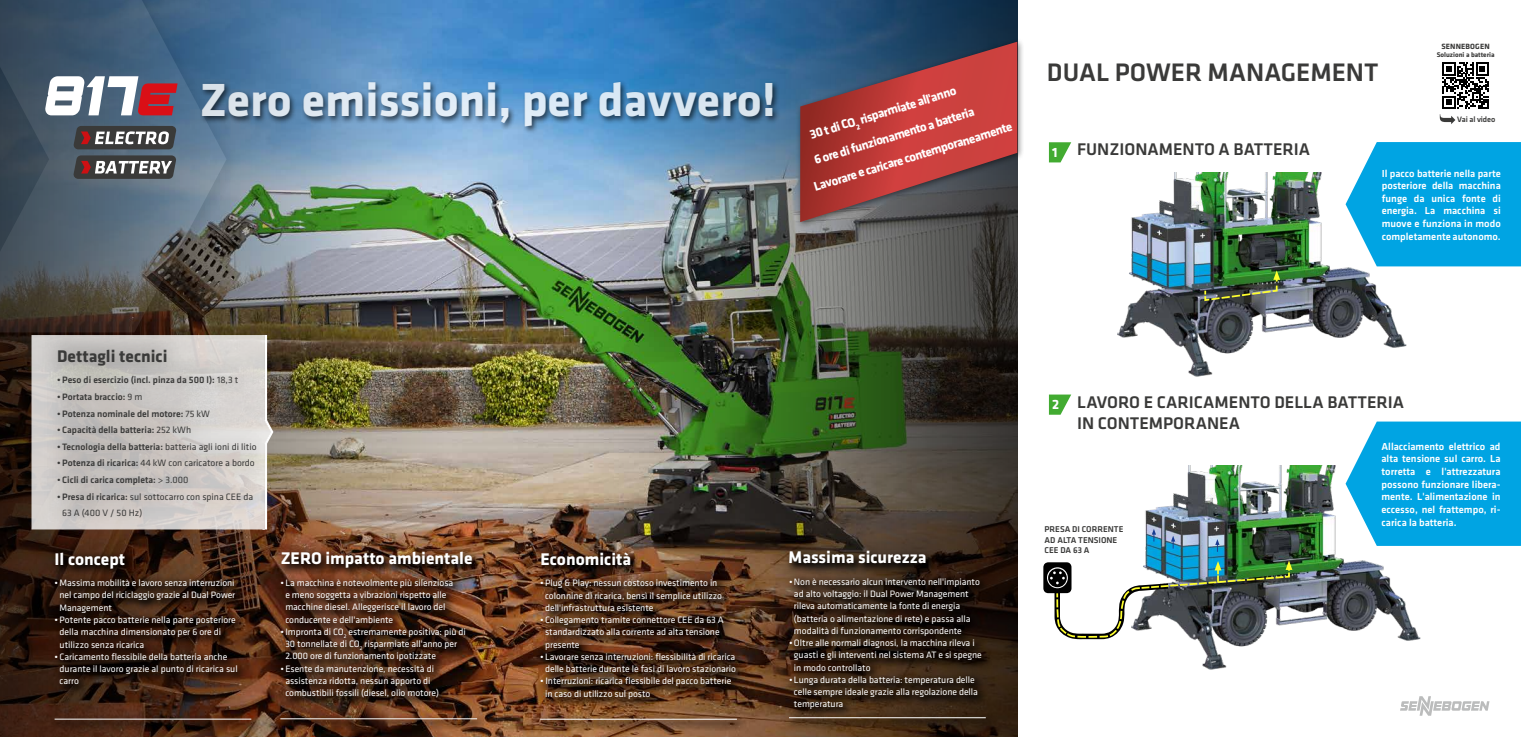
<style>
.page{position:relative;width:1521px;height:737px;background:#fff}
.page>*{position:absolute;margin:0;border:0;box-sizing:border-box;transform-origin:0 0}
.t1{font:700 48.12px "Klavika Basic";color:#fff}
.t2{font:500 26.25px "Klavika Basic";color:#3a3a39}
.t3{font:500 17.5px/21px "Klavika Basic";color:#3a3a39}
.t4{font:700 17.5px "Klavika Basic";color:#fff}
.t5{font:700 17.5px "Klavika Basic";color:#3a3a39}
.t6{font:700 14px "Klavika Basic";color:#fff}
.t7{font:700 13.12px "Klavika";color:#fff}
.t8{font:500 10.5px/12.6px "Klavika Basic";color:#fff;text-align:justify}
.t9{font:9.62px/12.2px "Klavika Basic";letter-spacing:-.005em;color:#fff}
.t10{font:500 9.62px "Klavika Basic";color:#3a3a39}
.t11{font:9.62px/16.6px "Klavika Basic";color:#3a3a39}
.t12{font:500 8.75px/10.5px "Klavika Basic";color:#3a3a39}
.t13{font:500 8.14px "Klavika Basic";letter-spacing:-.01em;color:#3a3a39}
.t14{font:700 7.88px "Klavika Basic";letter-spacing:.02em;color:#3a3a39}
.t15{font:700 7px "Klavika Basic";color:#3a3a39}
.s1{font-weight:400}
.s2{font-weight:500}
</style>
<div class="page">
<img style="left:445px;top:0;width:140px;height:737px">
<img style="left:0;top:0;width:445px;height:737px">
<div style="left:0;top:0;width:240px;height:347px;background:#000;opacity:.75"></div>
<svg style="left:0;top:0;width:226px;height:332px;background:#4a5965"></svg>
<div style="left:37px;top:558px;width:230px;height:179px;background:#000;opacity:.75"></div>
<hr style="left:55px;top:718px;width:196px;height:1px;background:#fff">
<div style="left:34px;top:532px;width:112px;height:56px;background:#000;opacity:.75"></div>
<svg style="left:264px;top:333px;width:11px;height:22px"></svg>
<svg style="left:32px;top:335px;width:240px;height:194px;background:#d3cecb"></svg>
<div style="left:38px;top:355px;width:237px;height:183px;background:#000;opacity:.75"></div>
<div style="left:36px;top:328px;width:152px;height:58px;background:#000;opacity:.75"></div>
<svg style="left:1400px;top:696px;width:89px;height:19px"></svg>
<img style="left:585px;top:0;width:432px;height:737px">
<div style="left:263px;top:558px;width:230px;height:179px;background:#000;opacity:.75"></div>
<hr style="left:280px;top:718px;width:197px;height:1px;background:#fff">
<div style="left:261px;top:530px;width:232px;height:58px;background:#000;opacity:.75"></div>
<div style="left:771px;top:557px;width:231px;height:180px;background:#000;opacity:.75"></div>
<hr style="left:789px;top:717px;width:196px;height:1px;background:#fff">
<div style="left:768px;top:530px;width:179px;height:56px;background:#000;opacity:.75"></div>
<div style="left:522px;top:558px;width:233px;height:179px;background:#000;opacity:.75"></div>
<hr style="left:540px;top:718px;width:197px;height:1px;background:#fff">
<div style="left:520px;top:531px;width:132px;height:56px;background:#000;opacity:.75"></div>
<svg style="left:1048px;top:142px;width:23px;height:20px"></svg>
<svg style="left:1048px;top:394px;width:23px;height:21px"></svg>
<svg style="left:45px;top:76px;width:133px;height:39px"></svg>
<svg style="left:73px;top:126px;width:104px;height:23px;background:#676262"></svg>
<svg style="left:73px;top:155px;width:103px;height:24px;background:#686363"></svg>
<div style="left:199px;top:80px;width:580px;height:54px;background:#000;opacity:.8"></div>
<div style="left:1355px;top:421px;width:165px;height:125px;background:#00a4e3"></div>
<div style="left:1361px;top:142px;width:159px;height:124px;background:#00a4e3"></div>
<img style="left:1117px;top:173px;width:319px;height:204px">
<img style="left:1203px;top:270px;width:77px;height:32px">
<img style="left:1145px;top:465px;width:305px;height:205px">
<svg style="left:1215px;top:539px;width:4px;height:13px"></svg>
<svg style="left:1171px;top:536px;width:4px;height:12px"></svg>
<svg style="left:1151px;top:529px;width:5px;height:12px"></svg>
<div style="left:795px;top:38px;width:229px;height:191px;background:#000;opacity:.5"></div>
<svg style="left:800px;top:42px;width:217px;height:180px;background:#8d4247"></svg>
<svg style="left:1439px;top:62px;width:49px;height:62px"></svg>
<img style="left:1043px;top:560px;width:249px;height:79px">
<h1 class="t1" style="left:200px;top:65px;width:577px">Zero emissioni, per davvero!</h1>
<h3 class="t7" style="left:808px;top:128px;width:154px;rotate:-17deg">30 t di CO<sub>2</sub> risparmiate all'anno</h3>
<h3 class="t7" style="left:812px;top:153px;width:168px;rotate:-17deg">6 ore di funzionamento a batteria</h3>
<h3 class="t7" style="left:812px;top:180px;width:208px;rotate:-17deg">Lavorare e caricare contemporaneamente</h3>
<h2 class="t2" style="left:1047px;top:54px;width:333px">DUAL POWER MANAGEMENT</h2>
<h3 class="t6" style="left:1052px;top:142px;width:7px">1</h3>
<h3 class="t3" style="left:1077px;top:139px;width:235px">FUNZIONAMENTO A BATTERIA</h3>
<p class="t14" style="left:1441px;top:40px;width:50px">SENNEBOGEN</p>
<p class="t15" style="left:1436px;top:50px;width:59px">Soluzioni a batteria</p>
<p class="t13" style="left:1457px;top:114px;width:39px">Vai al video</p>
<p class="t8" style="left:1381px;top:167px;width:121px">Il pacco batterie nella parte posteriore della macchina funge da unica fonte di energia. La macchina si muove e funziona in modo completamente autonomo.</p>
<h3 class="t5" style="left:57px;top:343px;width:112px">Dettagli tecnici</h3>
<p class="t10" style="left:57px;top:373px;width:183px">• Peso di esercizio (incl. pinza da 500 l): <span class="s1">18,3 t</span></p>
<p class="t10" style="left:57px;top:390px;width:87px">• Portata braccio: <span class="s1">9 m</span></p>
<p class="t10" style="left:57px;top:407px;width:154px">• Potenza nominale del motore: <span class="s1">75 kW</span></p>
<p class="t10" style="left:57px;top:423px;width:135px">• Capacità della batteria: <span class="s1">252 kWh</span></p>
<p class="t10" style="left:57px;top:440px;width:201px">• Tecnologia della batteria: <span class="s1">batteria agli ioni di litio</span></p>
<p class="t11" style="left:57px;top:454px;width:199px"><span class="s2">• Potenza di ricarica:</span> 44 kW con caricatore a bordo</p>
<p class="t10" style="left:57px;top:473px;width:133px"><span class="s1">•</span> Cicli di carica completa: <span class="s1">&gt; 3.000</span></p>
<p class="t11" style="left:62px;top:488px;width:192px;text-indent:-5px"><span class="s2">• Presa di ricarica:</span> sul sottocarro con spina CEE da<br>63 A (400 V / 50 Hz)</p>
<h3 class="t4" style="left:55px;top:546px;width:72px">Il concept</h3>
<p class="t9" style="left:60px;top:576px;width:177px;text-align:justify;text-indent:-5px">•Massima mobilità e lavoro senza interruzioni nel campo del riciclaggio grazie al Dual Power Management</p>
<p class="t9" style="left:60px;top:613px;width:178px;text-indent:-5px">• Potente pacco batterie nella parte posteriore della macchina dimensionato per 6 ore di utilizzo senza ricarica</p>
<p class="t9" style="left:60px;top:650px;width:180px;text-indent:-5px">• Caricamento flessibile della batteria anche durante il lavoro grazie al punto di ricarica sul carro</p>
<h3 class="t4" style="left:281px;top:545px;width:193px">ZERO impatto ambientale</h3>
<p class="t9" style="left:285px;top:576px;width:169px;text-indent:-5px">• La macchina è notevolmente più silenziosa e meno soggetta a vibrazioni rispetto alle macchine diesel. Alleggerisce il lavoro del conducente e dell'ambiente</p>
<p class="t9" style="left:285px;top:625px;width:182px;text-indent:-5px">•Impronta di CO<sub>2</sub> estremamente positiva: più di<br>30 tonnellate di CO<sub>2</sub> risparmiate all'anno per<br>2.000 ore di funzionamento ipotizzate</p>
<p class="t9" style="left:280px;top:662px;width:160px;text-align:center">• Esente da manutenzione, necessità di assistenza ridotta, nessun apporto di combustibili fossili (diesel, olio motore)</p>
<h3 class="t4" style="left:540px;top:546px;width:92px">Economicità</h3>
<p class="t9" style="left:545px;top:576px;width:178px;text-indent:-5px">• Plug &amp; Play: nessun costoso investimento in colonnine di ricarica, bensì il semplice utilizzo dell'infrastruttura esistente</p>
<p class="t9" style="left:545px;top:613px;width:180px;text-indent:-5px">• Collegamento tramite connettore CEE da 63 A standardizzato alla corrente ad alta tensione presente</p>
<p class="t9" style="left:540px;top:650px;width:197px;text-align:center">• Lavorare senza interruzioni: flessibilità di ricarica delle batterie durante le fasi di lavoro stazionario</p>
<p class="t9" style="left:545px;top:674px;width:188px;text-indent:-5px">• Interruzioni: ricarica flessibile del pacco batterie in caso di utilizzo sul posto</p>
<h3 class="t4" style="left:788px;top:544px;width:139px">Massima sicurezza</h3>
<p class="t9" style="left:794px;top:575px;width:187px;text-indent:-5px">•Non è necessario alcun intervento nell'impianto ad alto voltaggio: il Dual Power Management rileva automaticamente la fonte di energia (batteria o alimentazione di rete) e passa alla modalità di funzionamento corrispondente</p>
<p class="t9" style="left:794px;top:636px;width:189px;text-indent:-5px">•Oltre alle normali diagnosi, la macchina rileva i guasti e gli interventi nel sistema AT e si spegne in modo controllato</p>
<p class="t9" style="left:794px;top:673px;width:185px;text-indent:-5px">• Lunga durata della batteria: temperatura delle celle sempre ideale grazie alla regolazione della temperatura</p>
<h3 class="t6" style="left:1052px;top:394px;width:9px">2</h3>
<h3 class="t3" style="left:1077px;top:391px;width:328px">LAVORO E CARICAMENTO DELLA BATTERIA<br>IN CONTEMPORANEA</h3>
<p class="t12" style="left:1044px;top:523px;width:80px">PRESA DI CORRENTE<br>AD ALTA TENSIONE<br>CEE DA 63 A</p>
<p class="t8" style="left:1381px;top:440px;width:121px">Allacciamento elettrico ad alta tensione sul carro. La torretta e l'attrezzatura possono funzionare libera&shy;mente. L'alimentazione in eccesso, nel frattempo, ri&shy;carica la batteria.</p>
</div>
